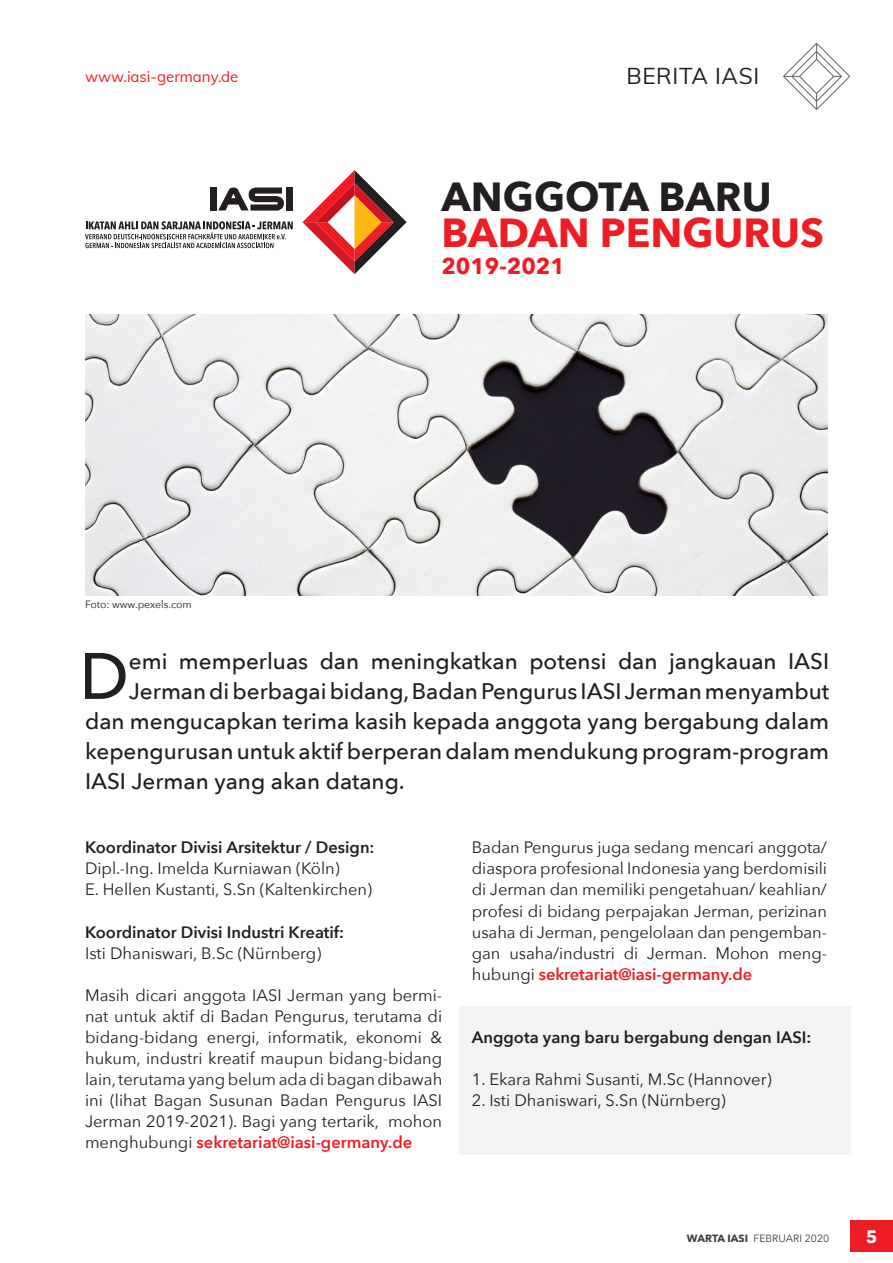
<style>
.page{position:relative;width:893px;height:1263px;background:#fff}
.page>*{position:absolute;margin:0;border:0;box-sizing:border-box;transform-origin:0 0}
.t1{font:500 64.8px "Avenir Next";color:#231f20}
.t2{font:700 40.5px "Avenir Next";color:#ee1d23}
.t3{font:700 40.5px "Avenir Next";color:#231f20}
.t4{font:500 22.5px "Avenir Next";color:#231f20}
.t5{font:22.5px "Muli";letter-spacing:.03em;color:#231f20}
.t6{font:700 22.5px "Avenir Next";color:#ee1d23}
.Tab_Leader{font:700 18px "Avenir Next";color:#fff}
.t7{font:16.5px/21px "Avenir Next";color:#231f20;text-align:justify}
.t8{font:600 16.5px "Avenir Next";color:#231f20}
.t9{font:15px "Muli";color:#ee1d23}
.Tab_Leader-2{font:10.5px "Avenir Next";color:#3e3e3f}
.t10{font:10.5px "Avenir Next";letter-spacing:-.005em;color:#231f20}
.s1{font-weight:600;color:#ee1d23}
.s2{font-weight:700}
</style>
<div class="page">
<div style="left:459px;top:1006px;width:391px;height:148px;background:#f2f3f4"></div>
<img style="left:85px;top:315px;width:743px;height:280px">
<div style="left:850px;top:1220px;width:43px;height:32px;background:#ee1d23"></div>
<svg style="left:783px;top:43px;width:67px;height:67px"></svg>
<svg style="left:302px;top:170px;width:105px;height:104px"></svg>
<svg style="left:85px;top:221px;width:208px;height:27px"></svg>
<div style="left:210px;top:187px;width:7px;height:24px;background:#231f20"></div>
<div style="left:286px;top:187px;width:7px;height:24px;background:#231f20"></div>
<svg style="left:218px;top:187px;width:66px;height:24px"></svg>
<p class="t9" style="left:85px;top:66px;width:155px">www.iasi-germany.de</p>
<p class="t10" style="left:85px;top:595px;width:108px">Foto: www.pexels.com</p>
<p class="t5" style="left:626px;top:59px;width:134px">BERITA IASI</p>
<p class="t3" style="left:441px;top:161px;width:332px">ANGGOTA BARU</p>
<p class="t2" style="left:441px;top:197px;width:384px">BADAN PENGURUS</p>
<p class="t6" style="left:441px;top:246px;width:125px">2019-2021</p>
<p class="t1" style="left:79px;top:621px;width:51px">D</p>
<p class="t4" style="left:129px;top:642px;width:702px">emi memperluas dan meningkatkan potensi dan jangkauan IASI</p>
<p class="t4" style="left:129px;top:672px;width:702px">Jerman di berbagai bidang, Badan Pengurus IASI Jerman menyambut</p>
<p class="t4" style="left:85px;top:702px;width:746px">dan mengucapkan terima kasih kepada anggota yang bergabung dalam</p>
<p class="t4" style="left:85px;top:732px;width:746px">kepengurusan untuk aktif berperan dalam mendukung program-program</p>
<p class="t4" style="left:85px;top:762px;width:321px">IASI Jerman yang akan datang.</p>
<p class="t8" style="left:85px;top:833px;width:291px">Koordinator Divisi Arsitektur / Design:</p>
<p class="t7" style="left:85px;top:857px;width:256px">Dipl.-Ing. Imelda Kurniawan (Köln)</p>
<p class="t7" style="left:85px;top:878px;width:289px">E. Hellen Kustanti, S.Sn (Kaltenkirchen)</p>
<p class="t8" style="left:85px;top:917px;width:261px">Koordinator Divisi Industri Kreatif:</p>
<p class="t7" style="left:85px;top:941px;width:238px">Isti Dhaniswari, B.Sc (Nürnberg)</p>
<p class="t7" style="left:85px;top:983px;width:359px">Masih dicari anggota IASI Jerman yang bermi&shy;nat untuk aktif di Badan Pengurus, terutama di bidang-bidang energi, informatik, ekonomi &amp; hukum, industri kreatif maupun bidang-bidang lain, terutama yang belum ada di bagan dibawah ini (lihat Bagan Susunan Badan Pengurus IASI Jerman 2019-2021). Bagi yang tertarik, mohon menghubungi <span class="s1">sekretariat@iasi-germany.de</span></p>
<p class="t7" style="left:472px;top:836px;width:357px">Badan Pengurus juga sedang mencari anggota/ diaspora profesional Indonesia yang berdomisili di Jerman dan memiliki pengetahuan/ keahlian/ profesi di bidang perpajakan Jerman, perizinan usaha di Jerman, pengelolaan dan pengemban&shy;gan usaha/industri di Jerman. Mohon meng&shy;hubungi <span class="s1">sekretariat@iasi-germany.de</span></p>
<p class="t8" style="left:472px;top:1022px;width:341px">Anggota yang baru bergabung dengan IASI:</p>
<p class="t7" style="left:472px;top:1067px;width:301px">1. Ekara Rahmi Susanti, M.Sc (Hannover)</p>
<p class="t7" style="left:472px;top:1088px;width:255px">2. Isti Dhaniswari, S.Sn (Nürnberg)</p>
<p class="Tab_Leader-2" style="left:687px;top:1229px;width:144px"><span class="s2">WARTA IASI</span> FEBRUARI 2020</p>
<p class="Tab_Leader" style="left:866px;top:1221px;width:13px">5</p>
</div>
